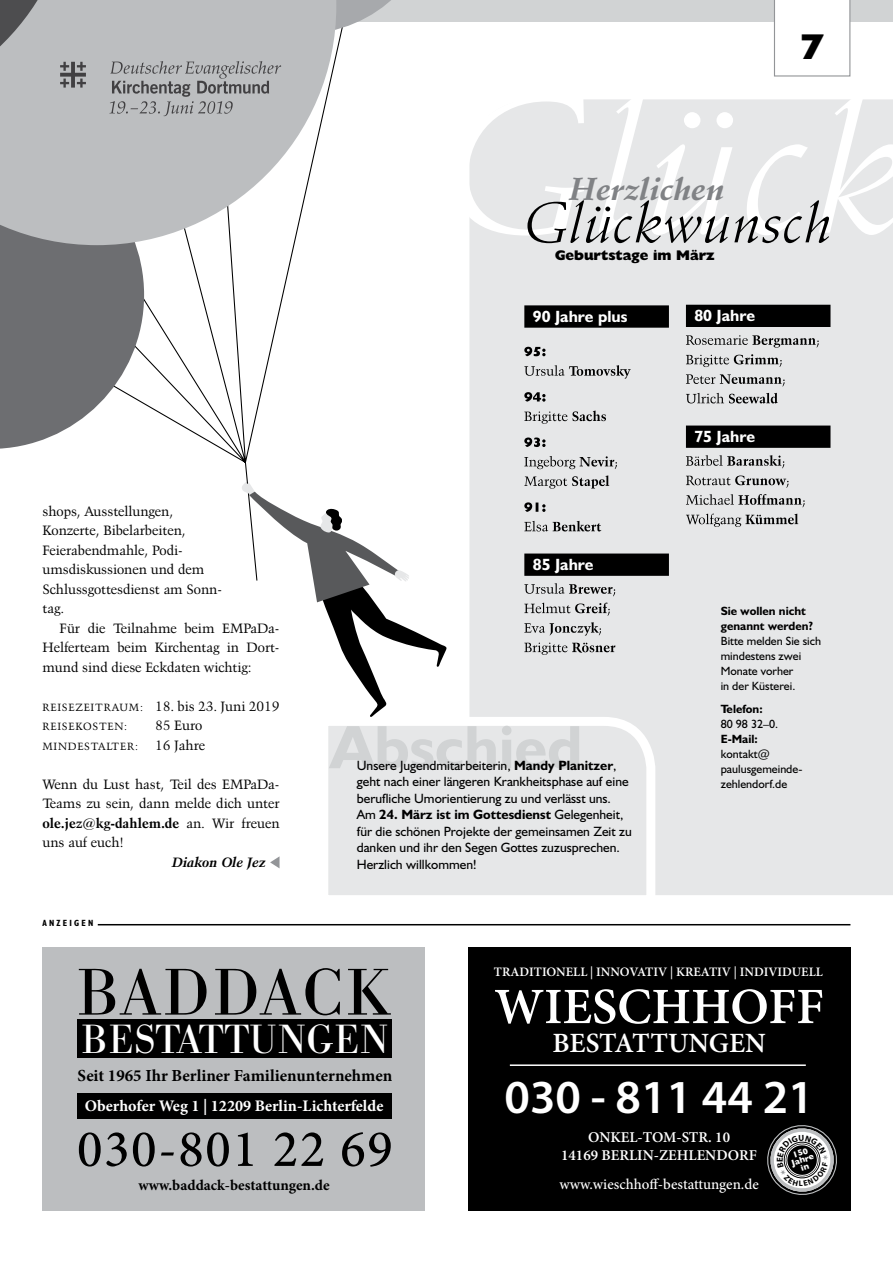
<style>
.page{position:relative;width:893px;height:1263px;background:#fff}
.page>*{position:absolute;margin:0;border:0;box-sizing:border-box;transform-origin:0 0}
.t1{font:64.8px "Bodoni Berthold BQ";letter-spacing:.05em;color:#000}
.t2{font:italic 56.25px "Schneidler BT";color:#000}
.t3{font:500 52.65px "Minion Pro";letter-spacing:.03em;color:#000}
.t4{font:600 51px "Minion Pro";color:#fff}
.t5{font:600 47.55px "Myriad Pro";color:#fff}
.t6{font:40.05px "Bodoni Berthold BQ";letter-spacing:.03em;color:#fff}
.t7{font:800 36px "Humanist 521 BT";color:#000}
.t8{font:italic 700 31.2px "Schneidler BT";color:#808285}
.t9{font:600 27.9px "Minion Pro";color:#fff}
.t10{font:700 16.95px "Minion Pro";color:#000}
.t11{font:700 16.35px "Humanist 521 BT";color:#fff}
.t12{font:700 16.2px "Minion Pro";color:#fff}
.t13{font:600 15px/18px "Minion Pro";color:#fff;text-align:center}
.t14{font:500 15px "Minion Pro";color:#fff}
.t15{font:700 15px "Minion Pro";color:#000}
.t16{font:800 14.1px "Humanist 521 BT";color:#000}
.t17{font:13.5px/19.5px "Kuenstler 480 BT";color:#000;text-align:justify}
.t18{font:13.5px/16.5px "Humanist 521 BT";color:#000}
.t19{font:italic 700 13.5px "Kuenstler 480 BT";color:#000}
.t20{font:600 12.9px "Minion Pro";color:#fff}
.t21{font:12px/15px "Humanist 521 BT";color:#000}
.t22{font:700 12px/15px "Humanist 521 BT";color:#000}
.t23{font:10.5px "Kuenstler 480 BT";letter-spacing:.075em;color:#000}
.t24{font:700 condensed 9px "Humanist 521 BT";letter-spacing:.25em;color:#000}
.t25{font:700 8.7px/7.4px "Gill Sans";color:#fff;text-align:center}
.t26{font:700 8.7px "Myriad Pro";color:#000}
.s1{font-size:10.5px}
.s2{font-weight:700}
.s3{font-family:"Myriad Pro";font-weight:400}
</style>
<div class="page">
<div style="left:469px;top:236px;width:424px;height:659px;background:#e6e7e8"></div>
<svg style="left:469px;top:99px;width:424px;height:137px;fill:#e6e7e8"></svg>
<div style="left:0;top:0;width:893px;height:21px;background:#d1d3d4"></div>
<svg style="left:328px;top:712px;width:332px;height:183px;background:#e8e9ea"></svg>
<svg style="left:329px;top:726px;width:250px;height:43px;background:#dcddde"></svg>
<hr style="left:98px;top:924px;width:752px;height:1px;background:#000">
<div style="left:43px;top:947px;width:382px;height:263px;background:#bcbec0"></div>
<div style="left:77px;top:1019px;width:314px;height:39px;background:#000"></div>
<div style="left:77px;top:1093px;width:314px;height:25px;background:#000"></div>
<div style="left:468px;top:947px;width:382px;height:263px;background:#000"></div>
<hr style="left:510px;top:1064px;width:296px;height:2px;background:#fff">
<svg style="left:774px;top:0;width:76px;height:77px"></svg>
<div style="left:524px;top:305px;width:145px;height:23px;background:#000"></div>
<div style="left:524px;top:553px;width:145px;height:23px;background:#000"></div>
<svg style="left:524px;top:347px;width:22px;height:9px"></svg>
<svg style="left:524px;top:365px;width:107px;height:14px"></svg>
<svg style="left:524px;top:392px;width:22px;height:10px"></svg>
<svg style="left:524px;top:410px;width:82px;height:14px"></svg>
<svg style="left:524px;top:437px;width:22px;height:10px"></svg>
<svg style="left:524px;top:456px;width:93px;height:13px"></svg>
<svg style="left:524px;top:475px;width:85px;height:14px"></svg>
<svg style="left:524px;top:502px;width:22px;height:10px"></svg>
<svg style="left:524px;top:521px;width:77px;height:10px"></svg>
<svg style="left:524px;top:583px;width:91px;height:13px"></svg>
<svg style="left:524px;top:603px;width:86px;height:13px"></svg>
<svg style="left:524px;top:622px;width:77px;height:14px"></svg>
<svg style="left:524px;top:643px;width:91px;height:12px"></svg>
<div style="left:686px;top:305px;width:144px;height:22px;background:#000"></div>
<div style="left:686px;top:426px;width:144px;height:22px;background:#000"></div>
<svg style="left:686px;top:335px;width:133px;height:13px;background:#b3b3b4"></svg>
<svg style="left:686px;top:354px;width:96px;height:13px"></svg>
<svg style="left:686px;top:374px;width:99px;height:12px"></svg>
<svg style="left:686px;top:393px;width:92px;height:10px"></svg>
<svg style="left:686px;top:455px;width:98px;height:13px"></svg>
<svg style="left:686px;top:475px;width:103px;height:13px"></svg>
<svg style="left:686px;top:494px;width:119px;height:13px;background:#b0b0b1"></svg>
<svg style="left:686px;top:514px;width:112px;height:13px"></svg>
<svg style="left:270px;top:856px;width:10px;height:12px"></svg>
<svg style="left:144px;top:34px;width:198px;height:427px"></svg>
<svg style="left:0;top:245px;width:144px;height:204px"></svg>
<svg style="left:336px;top:0;width:100px;height:34px"></svg>
<svg style="left:0;top:0;width:336px;height:245px;fill:#bcbec0"></svg>
<svg style="left:242px;top:461px;width:206px;height:256px"></svg>
<svg style="left:0;top:0;width:86px;height:112px;background:#acaeb0"></svg>
<svg style="left:109px;top:61px;width:172px;height:55px;background:#a7a8aa"></svg>
<svg style="left:767px;top:1125px;width:70px;height:70px"></svg>
<h3 class="t7" style="left:801px;top:24px;width:25px">7</h3>
<h3 class="t8" style="left:570px;top:170px;width:156px">Herzlichen</h3>
<h2 class="t2" style="left:525px;top:188px;width:310px">Glückwunsch</h2>
<p class="t16" style="left:555px;top:246px;width:161px">Geburtstage im März</p>
<p class="t17" style="left:43px;top:501px;width:181px;text-align:left">shops, Ausstellungen,<br>Konzerte, Bibelarbeiten,<br>Feierabendmahle, Podi&shy;umsdiskussionen und dem<br>Schlussgottesdienst am Sonn&shy;tag.</p>
<p class="t17" style="left:43px;top:618px;width:239px;text-indent:17px">Für die Teilnahme beim EMPaDa-Helferteam beim Kirchentag in Dort&shy;mund sind diese Eckdaten wichtig:</p>
<p class="t17" style="left:43px;top:696px;width:239px"><span class="s1">REISEZEITRAUM:</span> 18. bis 23. Juni 2019</p>
<p class="t23" style="left:43px;top:720px;width:86px">REISEKOSTEN:</p>
<p class="t17" style="left:155px;top:716px;width:49px">85 Euro</p>
<p class="t23" style="left:43px;top:740px;width:97px">MINDESTALTER:</p>
<p class="t17" style="left:155px;top:735px;width:52px">16 Jahre</p>
<p class="t17" style="left:43px;top:774px;width:239px">Wenn du Lust hast, Teil des EMPaDa-Teams zu sein, dann melde dich unter <span class="s2">ole.jez@kg-dahlem.de</span> an. Wir freuen uns auf euch!</p>
<p class="t19" style="left:172px;top:854px;width:96px">Diakon Ole Jez</p>
<p class="t24" style="left:43px;top:918px;width:52px">ANZEIGEN</p>
<p class="t11" style="left:533px;top:306px;width:96px">90 Jahre plus</p>
<p class="t11" style="left:533px;top:554px;width:62px">85 Jahre</p>
<p class="t18" style="left:357px;top:757px;width:277px">Unsere Jugendmitarbeiterin, <span class="s2">Mandy Planitzer</span>, geht nach einer längeren Krankheitsphase auf eine berufliche Umorientierung zu und verlässt uns.<br>Am <span class="s2">24. März ist im Gottesdienst</span> Gelegenheit, für die schönen Projekte der gemeinsamen Zeit zu danken und ihr den Segen Gottes zuzusprechen.<br>Herzlich willkommen!</p>
<p class="t11" style="left:694px;top:305px;width:62px">80 Jahre</p>
<p class="t11" style="left:694px;top:426px;width:62px">75 Jahre</p>
<p class="t22" style="left:721px;top:603px;width:94px">Sie wollen nicht genannt werden?</p>
<p class="t21" style="left:721px;top:633px;width:102px">Bitte melden Sie sich mindestens zwei<br>Monate vorher<br>in der Küsterei.</p>
<p class="t22" style="left:721px;top:701px;width:43px">Telefon:</p>
<p class="t21" style="left:721px;top:716px;width:59px">80 98 32–0.</p>
<p class="t22" style="left:721px;top:731px;width:39px">E-Mail:</p>
<p class="t21" style="left:721px;top:746px;width:83px">kontakt@ paulusgemeinde&shy;zehlendorf.de</p>
<h1 class="t1" style="left:77px;top:955px;width:315px">BADDACK</h1>
<h3 class="t6" style="left:82px;top:1017px;width:308px">BESTATTUNGEN</h3>
<p class="t10" style="left:78px;top:1064px;width:316px">Seit 1965 Ihr Berliner Familienunternehmen</p>
<p class="t12" style="left:85px;top:1094px;width:300px">Oberhofer Weg 1 | 12209 Berlin-Lichterfelde</p>
<h3 class="t3" style="left:77px;top:1113px;width:317px">030-801 22 69</h3>
<p class="t15" style="left:139px;top:1175px;width:193px">www.baddack-bestattungen.de</p>
<p class="t20" style="left:494px;top:963px;width:330px">TRADITIONELL <span class="s3">|</span> INNOVATIV <span class="s3">|</span> KREATIV <span class="s3">|</span> INDIVIDUELL</p>
<h3 class="t4" style="left:494px;top:971px;width:331px">WIESCHHOFF</h3>
<h3 class="t9" style="left:552px;top:1023px;width:215px">BESTATTUNGEN</h3>
<h3 class="t5" style="left:505px;top:1066px;width:311px">030 - 811 44 21</h3>
<p class="t13" style="left:561px;top:1127px;width:197px">ONKEL-TOM-STR. 10<br>14169 BERLIN-ZEHLENDORF</p>
<p class="t14" style="left:559px;top:1174px;width:201px">www.wieschhoff-bestattungen.de</p>
<p class="t26" style="left:774px;top:1162px;width:6px;rotate:-90deg">E</p>
<p class="t25" style="left:788px;top:1152px;width:25px;rotate:-18deg">150<br>Jahre in</p>
</div>
